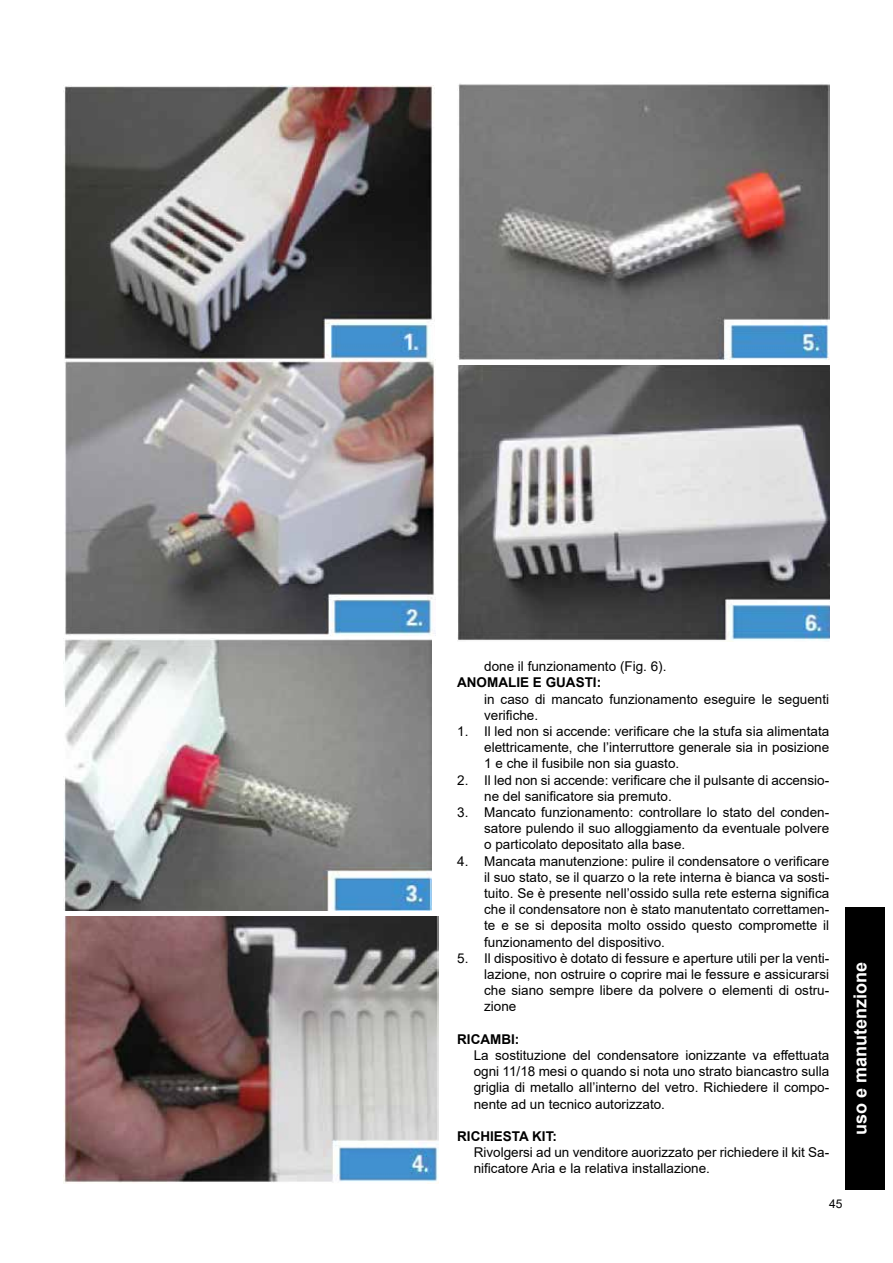
<style>
.page{position:relative;width:893px;height:1263px;background:#fff}
.page>*{position:absolute;margin:0;border:0;box-sizing:border-box;transform-origin:0 0}
.t1{font:700 18px "Arial";color:#fff}
.t2{font:13.5px/16.2px "Arial";color:#000;text-align:justify}
.t3{font:700 13.5px "Arial";color:#000}
.t4{font:12px "Arial";color:#000}
</style>
<div class="page">
<div style="left:845px;top:907px;width:39px;height:282px;background:#000"></div>
<img style="left:64px;top:917px;width:374px;height:266px">
<img style="left:458px;top:83px;width:371px;height:276px">
<img style="left:457px;top:365px;width:372px;height:276px">
<img style="left:64px;top:85px;width:371px;height:275px">
<img style="left:65px;top:360px;width:371px;height:276px">
<img style="left:64px;top:638px;width:368px;height:272px">
<p class="t2" style="left:484px;top:658px;width:184px">done il funzionamento (Fig. 6).</p>
<p class="t3" style="left:457px;top:673px;width:146px">ANOMALIE E GUASTI:</p>
<p class="t2" style="left:484px;top:690px;width:347px">in caso di mancato funzionamento eseguire le seguenti verifiche.</p>
<p class="t2" style="left:484px;top:723px;width:347px;text-indent:-27px">1. Il led non si accende: verificare che la stufa sia alimentata elettricamente, che l’interruttore generale sia in posizione 1 e che il fusibile non sia guasto.</p>
<p class="t2" style="left:484px;top:771px;width:347px;text-indent:-27px">2. Il led non si accende: verificare che il pulsante di accensio&shy;ne del sanificatore sia premuto.</p>
<p class="t2" style="left:484px;top:804px;width:347px;text-indent:-27px">3. Mancato funzionamento: controllare lo stato del conden&shy;satore pulendo il suo alloggiamento da eventuale polvere o particolato depositato alla base.</p>
<p class="t2" style="left:484px;top:852px;width:347px;text-indent:-27px">4. Mancata manutenzione: pulire il condensatore o verificare il suo stato, se il quarzo o la rete interna è bianca va sosti&shy;tuito. Se è presente nell’ossido sulla rete esterna significa che il condensatore non è stato manutentato correttamen&shy;te e se si deposita molto ossido questo compromette il funzionamento del dispositivo.</p>
<p class="t2" style="left:484px;top:950px;width:347px;text-indent:-27px">5. Il dispositivo è dotato di fessure e aperture utili per la venti&shy;lazione, non ostruire o coprire mai le fessure e assicurarsi che siano sempre libere da polvere o elementi di ostru&shy;zione</p>
<p class="t3" style="left:457px;top:1029px;width:64px">RICAMBI:</p>
<p class="t2" style="left:474px;top:1047px;width:357px">La sostituzione del condensatore ionizzante va effettuata ogni 11/18 mesi o quando si nota uno strato biancastro sulla griglia di metallo all’interno del vetro. Richiedere il compo&shy;nente ad un tecnico autorizzato.</p>
<p class="t3" style="left:457px;top:1127px;width:101px">RICHIESTA KIT:</p>
<p class="t2" style="left:474px;top:1144px;width:357px">Rivolgersi ad un venditore auorizzato per richiedere il kit Sa&shy;nificatore Aria e la relativa installazione.</p>
<p class="t4" style="left:829px;top:1195px;width:15px">45</p>
<h1 class="t1" style="left:847px;top:1135px;width:175px;rotate:-90deg">uso e manutenzione</h1>
</div>
